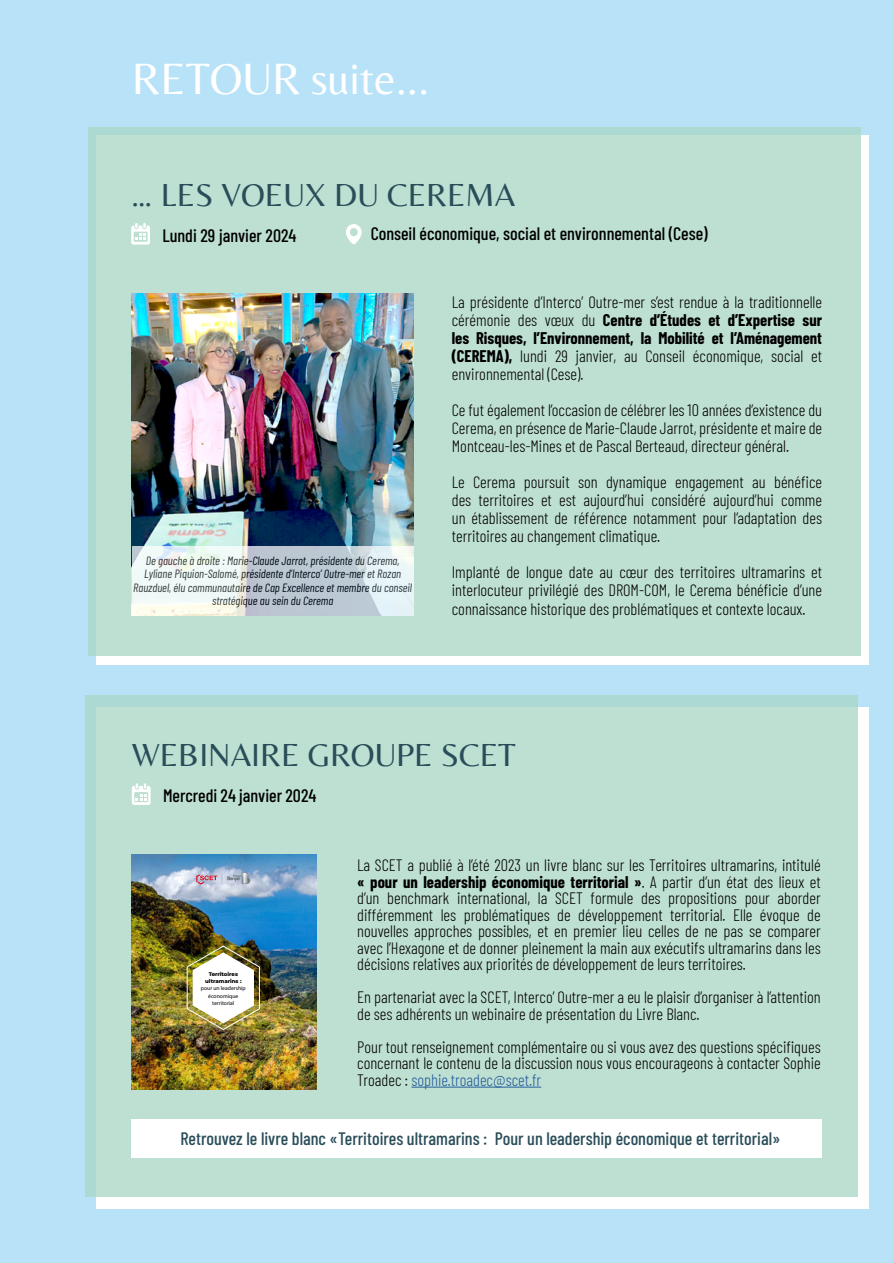
<style>
.page{position:relative;width:893px;height:1263px;background:#b7e2f8}
.page>*{position:absolute;margin:0;border:0;box-sizing:border-box;transform-origin:0 0}
.t1{font:45px "Belleza";color:#fff}
.t2{font:32.85px "Belleza";color:#294d59}
.t3{font:500 18px "Barlow Condensed";color:#000}
.t4{font:500 18px "Barlow Condensed";color:#294d59}
.t5{font:300 16.5px/18px "Barlow Condensed";color:#000;text-align:justify}
.t6{font:italic 12px/13.5px "Barlow Condensed";color:#000;text-align:center}
.t7{font:5.7px/7.2px "Myriad Pro";color:#000;text-align:center}
.t8{font:800 5.4px/7.2px "Montserrat";color:#000;text-align:center}
.s1{font-weight:700}
.s2{color:#275b9b}
</style>
<div class="page">
<div style="left:96px;top:135px;width:773px;height:529px;background:#fff"></div>
<div style="left:96px;top:707px;width:773px;height:502px;background:#fff"></div>
<div style="left:88px;top:128px;width:772px;height:528px;background:#bee0d2"></div>
<div style="left:85px;top:695px;width:772px;height:502px;background:#bee0d2"></div>
<svg style="left:131px;top:223px;width:19px;height:22px"></svg>
<img style="left:132px;top:293px;width:282px;height:253px">
<svg style="left:132px;top:546px;width:282px;height:69px;background:#d8e2e5"></svg>
<svg style="left:346px;top:224px;width:16px;height:20px"></svg>
<hr style="left:411px;top:1087px;width:130px;height:1px;background:#275b9b">
<svg style="left:132px;top:783px;width:19px;height:22px"></svg>
<div style="left:131px;top:1119px;width:691px;height:39px;background:#fff"></div>
<img style="left:132px;top:855px;width:184px;height:235px">
<img style="left:187px;top:946px;width:73px;height:84px">
<img style="left:220px;top:870px;width:4px;height:19px">
<svg style="left:196px;top:874px;width:21px;height:10px"></svg>
<img style="left:227px;top:873px;width:23px;height:11px">
<h1 class="t1" style="left:132px;top:41px;width:299px">RETOUR suite...</h1>
<h2 class="t2" style="left:131px;top:167px;width:386px">… LES VOEUX DU CEREMA</h2>
<p class="t3" style="left:162px;top:223px;width:136px">Lundi 29 janvier 2024</p>
<p class="t3" style="left:371px;top:220px;width:338px">Conseil économique, social et environnemental (Cese)</p>
<p class="t6" style="left:133px;top:553px;width:280px">De gauche à droite : Marie-Claude Jarrot, présidente du Cerema, Lyliane Piquion-Salomé, présidente d’Interco’ Outre-mer et Rozan Rauzduel, élu communautaire de Cap Excellence et membre du conseil stratégique au sein du Cerema</p>
<p class="t5" style="left:452px;top:292px;width:372px">La présidente d’Interco’ Outre-mer s’est rendue à la traditionnelle cérémonie des vœux du <span class="s1">Centre d’Études et d’Expertise sur les Risques, l’Environnement, la Mobilité et l’Aménagement (CEREMA),</span> lundi 29 janvier, au Conseil économique, social et environnemental (Cese).</p>
<p class="t5" style="left:452px;top:400px;width:372px">Ce fut également l’occasion de célébrer les 10 années d’existence du Cerema, en présence de Marie-Claude Jarrot, présidente et maire de Montceau-les-Mines et de Pascal Berteaud, directeur général.</p>
<p class="t5" style="left:452px;top:472px;width:372px">Le Cerema poursuit son dynamique engagement au bénéfice des territoires et est aujourd’hui considéré aujourd’hui comme un établissement de référence notamment pour l’adaptation des territoires au changement climatique.</p>
<p class="t5" style="left:452px;top:562px;width:372px">Implanté de longue date au cœur des territoires ultramarins et interlocuteur privilégié des DROM-COM, le Cerema bénéficie d’une connaissance historique des problématiques et contexte locaux.</p>
<h2 class="t2" style="left:132px;top:728px;width:385px">WEBINAIRE GROUPE SCET</h2>
<p class="t3" style="left:163px;top:783px;width:155px">Mercredi 24 janvier 2024</p>
<p class="t8" style="left:205px;top:970px;width:38px">Territoires ultramarins :</p>
<p class="t7" style="left:201px;top:985px;width:46px">pour un leadership économique territorial</p>
<p class="t5" style="left:357px;top:856px;width:465px;line-height:16.5px">La SCET a publié à l’été 2023 un livre blanc sur les Territoires ultramarins, intitulé <span class="s1">« pour un leadership économique territorial »</span>. A partir d’un état des lieux et d’un benchmark international, la SCET formule des propositions pour aborder différemment les problématiques de développement territorial. Elle évoque de nouvelles approches possibles, et en premier lieu celles de ne pas se comparer avec l’Hexagone et de donner pleinement la main aux exécutifs ultramarins dans les décisions relatives aux priorités de développement de leurs territoires.</p>
<p class="t5" style="left:357px;top:988px;width:465px;line-height:16.5px">En partenariat avec la SCET, Interco’ Outre-mer a eu le plaisir d’organiser à l’attention de ses adhérents un webinaire de présentation du Livre Blanc.</p>
<p class="t5" style="left:357px;top:1037px;width:465px;line-height:16.5px">Pour tout renseignement complémentaire ou si vous avez des questions spécifiques concernant le contenu de la discussion nous vous encourageons à contacter Sophie Troadec : <span class="s2">sophie.troadec@scet.fr</span></p>
<p class="t4" style="left:180px;top:1126px;width:602px">Retrouvez le livre blanc «Territoires ultramarins : Pour un leadership économique et territorial»</p>
</div>
